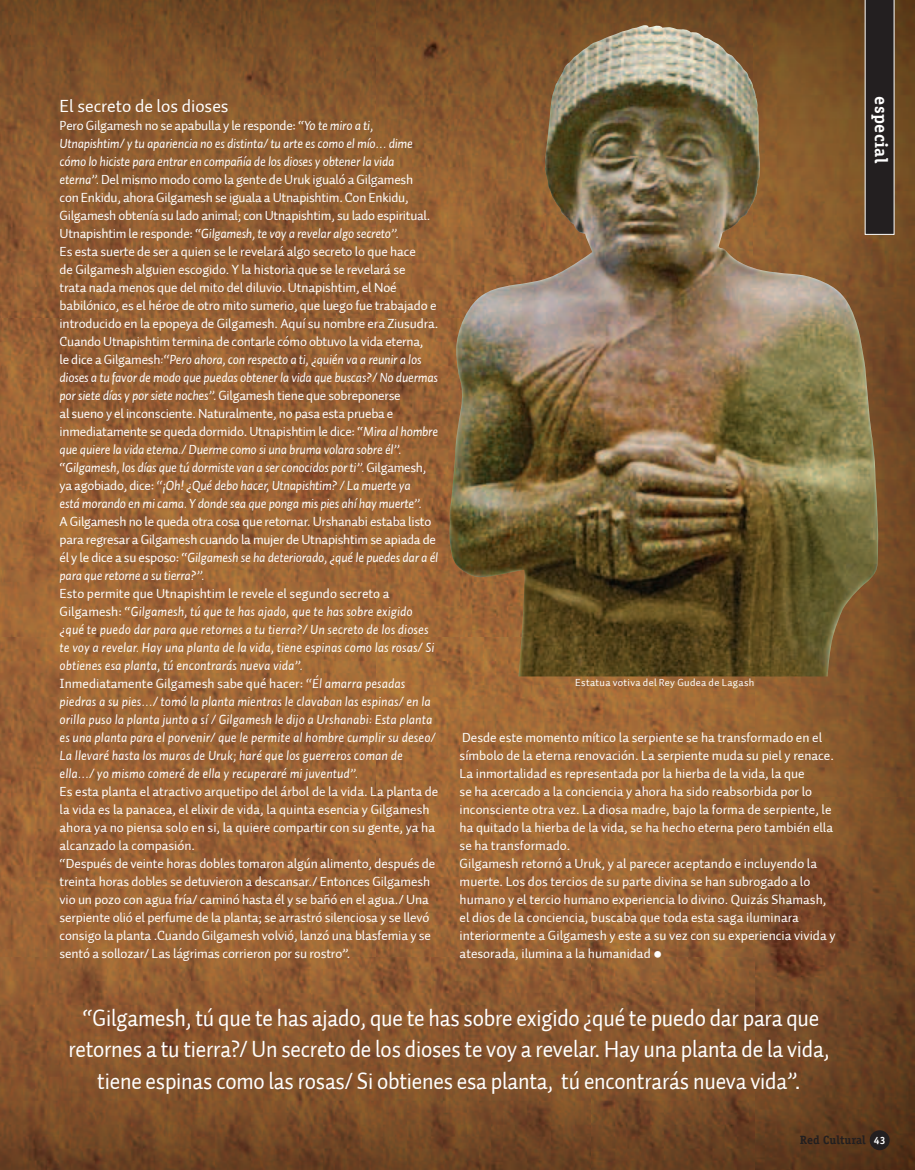
<style>
.page{position:relative;width:915px;height:1170px;background:#fff}
.page>*{position:absolute;margin:0;border:0;box-sizing:border-box;transform-origin:0 0}
.t1{font:24px/31.5px "Auto 1";letter-spacing:-.01em;color:#fff;text-align:center;scale:.91 1}
.t2{font:18px "Auto 1";color:#fff}
.t3{font:700 18px "Officina Serif";letter-spacing:.025em;color:#fff}
.t4{font:13.5px/18px "Auto 1";letter-spacing:-.01em;color:#fff}
.t5{font:italic 13.5px/18px "Auto 1";color:#fff}
.t6{font:700 12px "Officina Serif";color:#231f20}
.t7{font:10.5px "Auto 1";letter-spacing:.025em;color:#fff}
.s1{font-style:italic}
.s2{font-style:normal}
.s3{font-family:"Myriad Pro";font-weight:700;font-size:25.5px}
.s4{font-size:10.5px;color:#fff}
</style>
<div class="page">
<img style="left:0;top:0;width:914px;height:1169px">
<img style="left:449px;top:25px;width:429px;height:651px">
<svg style="left:864px;top:0;width:30px;height:235px;background:#302b2b"></svg>
<div style="left:869px;top:1130px;width:20px;height:20px;background:#231f20;border-radius:50%"></div>
<h2 class="t2" style="left:60px;top:94px;width:170px">El secreto de los dioses</h2>
<p class="t4" style="left:60px;top:116px;width:380px">Pero Gilgamesh no se apabulla y le responde: “<span class="s1">Yo te miro a ti, Utnapishtim/ y tu apariencia no es distinta/ tu arte es como el mío… dime cómo lo hiciste para entrar en compañía de los dioses y obtener la vida<br>eterna”.</span> Del mismo modo como la gente de Uruk igualó a Gilgamesh<br>con Enkidu, ahora Gilgamesh se iguala a Utnapishtim. Con Enkidu, Gilgamesh obtenía su lado animal; con Utnapishtim, su lado espiritual.<br>Utnapishtim le responde: “<span class="s1">Gilgamesh, te voy a revelar algo secreto”.<br></span>Es esta suerte de ser a quien se le revelará algo secreto lo que hace<br>de Gilgamesh alguien escogido. Y la historia que se le revelará se<br>trata nada menos que del mito del diluvio. Utnapishtim, el Noé babilónico, es el héroe de otro mito sumerio, que luego fue trabajado e introducido en la epopeya de Gilgamesh. Aquí su nombre era Ziusudra.<br>Cuando Utnapishtim termina de contarle cómo obtuvo la vida eterna,<br>le dice a Gilgamesh<span class="s1">:“Pero ahora, con respecto a ti, ¿quién va a reunir a los dioses a tu favor de modo que puedas obtener la vida que buscas?/ No duermas por siete días y por siete noches”.</span> Gilgamesh tiene que sobreponerse<br>al sueno y el inconsciente. Naturalmente, no pasa esta prueba e inmediatamente se queda dormido. Utnapishtim le dice: “<span class="s1">Mira al hombre que quiere la vida eterna./ Duerme como si una bruma volara sobre él”. </span>“<span class="s1">Gilgamesh, los días que tú dormiste van a ser conocidos por ti”.</span> Gilgamesh, ya agobiado, dice: <span class="s1">“¡Oh! ¿Qué debo hacer, Utnapishtim? / La muerte ya<br>está morando en mi cama. Y donde sea que ponga mis pies ahí hay muerte”.</span></p>
<p class="t4" style="left:60px;top:512px;width:380px">A Gilgamesh no le queda otra cosa que retornar. Urshanabi estaba listo para regresar a Gilgamesh cuando la mujer de Utnapishtim se apiada de él y le dice a su esposo: “<span class="s1">Gilgamesh se ha deteriorado, ¿qué le puedes dar a él para que retorne a su tierra?”.</span></p>
<p class="t5" style="left:60px;top:584px;width:377px"><span class="s2">Esto permite que Utnapishtim le revele el segundo secreto a Gilgamesh: “</span>Gilgamesh, tú que te has ajado, que te has sobre exigido ¿qué te puedo dar para que retornes a tu tierra?/ Un secreto de los dioses te voy a revelar. Hay una planta de la vida, tiene espinas como las rosas/ Si obtienes esa planta, tú encontrarás nueva vida”.<br><span class="s2">Inmediatamente Gilgamesh sabe qué hacer:</span> “Él amarra pesadas piedras a su pies…/ tomó la planta mientras le clavaban las espinas/ en la orilla puso la planta junto a sí / Gilgamesh le dijo a Urshanabi: Esta planta es una planta para el porvenir/ que le permite al hombre cumplir su deseo/ La llevaré hasta los muros de Uruk; haré que los guerreros coman de ella…/ yo mismo comeré de ella y recuperaré mi juventud”.</p>
<p class="t4" style="left:60px;top:782px;width:380px">Es esta planta el atractivo arquetipo del árbol de la vida. La planta de la vida es la panacea, el elixir de vida, la quinta esencia y Gilgamesh ahora ya no piensa solo en si, la quiere compartir con su gente, ya ha alcanzado la compasión.<br>“Después de veinte horas dobles tomaron algún alimento, después de treinta horas dobles se detuvieron a descansar./ Entonces Gilgamesh vio un pozo con agua fría/ caminó hasta él y se bañó en el agua./ Una serpiente olió el perfume de la planta; se arrastró silenciosa y se llevó consigo la planta .Cuando Gilgamesh volvió, lanzó una blasfemia y se sentó a sollozar/ Las lágrimas corrieron por su rostro”.</p>
<p class="t7" style="left:575px;top:676px;width:181px">Estatua votiva del Rey Gudea de Lagash</p>
<p class="t4" style="left:459px;top:728px;width:377px">Desde este momento mítico la serpiente se ha transformado en el símbolo de la eterna renovación. La serpiente muda su piel y renace.<br>La inmortalidad es representada por la hierba de la vida, la que<br>se ha acercado a la conciencia y ahora ha sido reabsorbida por lo inconsciente otra vez. La diosa madre, bajo la forma de serpiente, le ha quitado la hierba de la vida, se ha hecho eterna pero también ella se ha transformado.<br>Gilgamesh retornó a Uruk, y al parecer aceptando e incluyendo la muerte. Los dos tercios de su parte divina se han subrogado a lo humano y el tercio humano experiencia lo divino. Quizás Shamash, el dios de la conciencia, buscaba que toda esta saga iluminara interiormente a Gilgamesh y este a su vez con su experiencia vivida y atesorada, ilumina a la humanidad <span class="s3">•</span></p>
<p class="t1" style="left:68px;top:1002px;width:837px">“Gilgamesh, tú que te has ajado, que te has sobre exigido ¿qué te puedo dar para que retornes a tu tierra?/ Un secreto de los dioses te voy a revelar. Hay una planta de la vida, tiene espinas como las rosas/ Si obtienes esa planta, tú encontrarás nueva vida”.</p>
<h2 class="t3" style="left:892px;top:96px;width:68px;rotate:90deg">especial</h2>
<p class="t6" style="left:799px;top:1132px;width:87px">Red Cultural <span class="s4">43</span></p>
</div>
